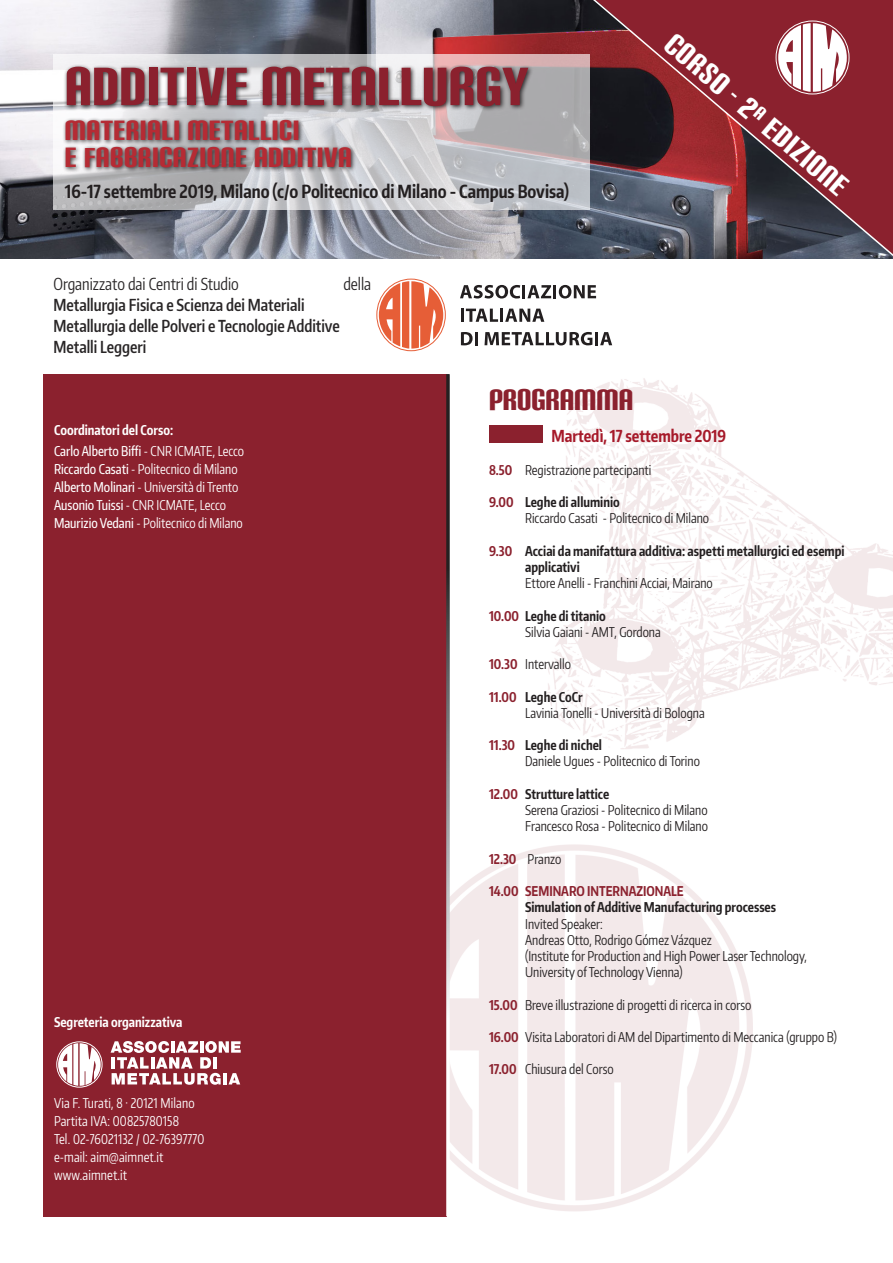
<style>
.page{position:relative;width:893px;height:1263px;background:#fff}
.page>*{position:absolute;margin:0;border:0;box-sizing:border-box;transform-origin:0 0}
.t1{font:52.5px "Carbon Bl";letter-spacing:.01em;color:#8b212e}
.t2{font:28.5px "Carbon Bl";color:#fff}
.t3{font:28.5px "Carbon Bl";color:#8b212e}
.t4{font:27px/27px "Carbon Bl";letter-spacing:.02em;color:#b52b34}
.t5{font:700 18px "Encode Sans Compressed";color:#231f20;scale:.95 1}
.t6{font:600 16.5px/21px "Encode Sans Compressed";color:#282526;scale:.95 1}
.t7{font:16.5px "Encode Sans Compressed";color:#282526;scale:.95 1}
.t8{font:700 16.5px "Encode Sans Compressed";color:#a61929;scale:.95 1}
.t9{font:13.5px/16.2px "Encode Sans Compressed";color:#231f20;scale:.95 1}
.t10{font:13.5px "Encode Sans Compressed";letter-spacing:.005em;color:#fff;scale:.95 1}
.t11{font:700 13.5px/16.2px "Encode Sans Compressed";color:#231f20;scale:.95 1}
.t12{font:700 13.5px "Encode Sans Compressed";color:#fff;scale:.95 1}
.t13{font:500 13.5px "Encode Sans Compressed";color:#fff;scale:.95 1}
.t14{font:700 13.5px "Encode Sans Compressed";color:#8b212e;scale:.95 1}
.s1{font-weight:400}
.s2{font-weight:500}
.s3{font-weight:700;color:#8b212e}
.s4{color:#8b212e}
</style>
<div class="page">
<img style="left:540px;top:378px;width:353px;height:371px">
<img style="left:394px;top:842px;width:359px;height:375px">
<div style="left:43px;top:374px;width:403px;height:842px;background:#8b212e"></div>
<img style="left:0;top:0;width:588px;height:258px">
<svg style="left:588px;top:0;width:305px;height:259px;background:#743943"></svg>
<svg style="left:460px;top:285px;width:136px;height:14px"></svg>
<svg style="left:461px;top:309px;width:83px;height:13px"></svg>
<svg style="left:461px;top:332px;width:17px;height:13px"></svg>
<svg style="left:484px;top:332px;width:128px;height:13px"></svg>
<svg style="left:379px;top:281px;width:64px;height:68px"></svg>
<div style="left:376px;top:279px;width:70px;height:72px;border:1px solid #e65e37;border-radius:50%"></div>
<svg style="left:54px;top:54px;width:536px;height:156px;background:#c4c2c5"></svg>
<div style="left:62px;top:64px;width:472px;height:109px;background:#231f20;opacity:.93"></div>
<hr style="left:446px;top:374px;width:3px;height:842px;background:#fff">
<svg style="left:111px;top:1041px;width:130px;height:44px"></svg>
<svg style="left:58px;top:1043px;width:43px;height:43px"></svg>
<div style="left:57px;top:1042px;width:45px;height:45px;border:1px solid #fff;border-radius:50%"></div>
<div style="left:489px;top:425px;width:53px;height:17px;background:#8b212e"></div>
<h1 class="t1" style="left:65px;top:57px;width:465px">ADDITIVE METALLURGY</h1>
<h3 class="t4" style="left:65px;top:116px;width:288px">MATERIALI METALLICI<br>E FABBRICAZIONE ADDITIVA</h3>
<h3 class="t5" style="left:65px;top:180px;width:532px">16-17 settembre 2019, Milano (c/o Politecnico di Milano - Campus Bovisa)</h3>
<p class="t7" style="left:54px;top:273px;width:197px">Organizzato dai Centri di Studio</p>
<p class="t6" style="left:54px;top:294px;width:303px">Metallurgia Fisica e Scienza dei Materiali<br>Metallurgia delle Polveri e Tecnologie Additive<br>Metalli Leggeri</p>
<p class="t7" style="left:343px;top:273px;width:31px">della</p>
<h2 class="t2" style="left:679px;top:29px;width:231px;rotate:40deg">CORSO - 2<sup>A</sup> EDIZIONE</h2>
<p class="t12" style="left:54px;top:421px;width:127px">Coordinatori del Corso:</p>
<p class="t13" style="left:54px;top:442px;width:202px">Carlo Alberto Biffi <span class="s1">- CNR ICMATE, Lecco</span></p>
<p class="t10" style="left:54px;top:460px;width:195px"><span class="s2">Riccardo Casati</span> - Politecnico di Milano</p>
<p class="t10" style="left:54px;top:478px;width:196px"><span class="s2">Alberto Molinari</span> - Università di Trento</p>
<p class="t10" style="left:54px;top:496px;width:183px"><span class="s2">Ausonio Tuissi</span> - CNR ICMATE, Lecco</p>
<p class="t10" style="left:54px;top:514px;width:200px"><span class="s2">Maurizio Vedani</span> - Politecnico di Milano</p>
<p class="t12" style="left:54px;top:1013px;width:137px">Segreteria organizzativa</p>
<p class="t10" style="left:54px;top:1094px;width:149px">Via F. Turati, 8 · 20121 Milano</p>
<p class="t10" style="left:54px;top:1112px;width:133px">Partita IVA: 00825780158</p>
<p class="t10" style="left:54px;top:1130px;width:160px">Tel. 02-76021132 / 02-76397770</p>
<p class="t10" style="left:54px;top:1148px;width:117px">e-mail: aim@aimnet.it</p>
<p class="t10" style="left:54px;top:1166px;width:78px">www.aimnet.it</p>
<p class="t3" style="left:489px;top:384px;width:146px">PROGRAMMA</p>
<p class="t8" style="left:551px;top:425px;width:185px">Martedì, 17 settembre 2019</p>
<p class="t9" style="left:489px;top:461px;width:172px"><span class="s3">8.50</span> Registrazione partecipanti</p>
<p class="t11" style="left:489px;top:494px;width:139px"><span class="s4">9.00</span> Leghe di alluminio</p>
<p class="t9" style="left:525px;top:510px;width:195px">Riccardo Casati - Politecnico di Milano</p>
<p class="t11" style="left:525px;top:542px;width:338px;text-indent:-36px"><span class="s4">9.30</span> Acciai da manifattura additiva: aspetti metallurgici ed esempi applicativi</p>
<p class="t9" style="left:525px;top:575px;width:199px">Ettore Anelli - Franchini Acciai, Mairano</p>
<p class="t11" style="left:489px;top:607px;width:124px"><span class="s4">10.00</span> Leghe di titanio</p>
<p class="t9" style="left:525px;top:623px;width:144px">Silvia Gaiani - AMT, Gordona</p>
<p class="t9" style="left:489px;top:656px;width:88px"><span class="s3">10.30</span> Intervallo</p>
<p class="t11" style="left:489px;top:688px;width:100px"><span class="s4">11.00</span> Leghe CoCr</p>
<p class="t9" style="left:525px;top:704px;width:191px">Lavinia Tonelli - Università di Bologna</p>
<p class="t11" style="left:489px;top:737px;width:120px"><span class="s4">11.30</span> Leghe di nichel</p>
<p class="t9" style="left:525px;top:753px;width:185px">Daniele Ugues - Politecnico di Torino</p>
<p class="t11" style="left:489px;top:785px;width:128px"><span class="s4">12.00</span> Strutture lattice</p>
<p class="t9" style="left:525px;top:801px;width:194px">Serena Graziosi - Politecnico di Milano</p>
<p class="t9" style="left:525px;top:818px;width:194px">Francesco Rosa - Politecnico di Milano</p>
<p class="t9" style="left:489px;top:850px;width:78px"><span class="s3">12.30</span> Pranzo</p>
<p class="t14" style="left:489px;top:882px;width:207px">14.00 SEMINARO INTERNAZIONALE</p>
<p class="t11" style="left:525px;top:899px;width:266px">Simulation of Additive Manufacturing processes</p>
<p class="t9" style="left:525px;top:915px;width:83px">Invited Speaker:</p>
<p class="t9" style="left:525px;top:931px;width:198px">Andreas Otto, Rodrigo Gómez Vázquez</p>
<p class="t9" style="left:525px;top:947px;width:298px">(Institute for Production and High Power Laser Technology,<br>University of Technology Vienna)</p>
<p class="t9" style="left:489px;top:996px;width:278px"><span class="s3">15.00</span> Breve illustrazione di progetti di ricerca in corso</p>
<p class="t9" style="left:489px;top:1028px;width:368px"><span class="s3">16.00</span> Visita Laboratori di AM del Dipartimento di Meccanica (gruppo B)</p>
<p class="t9" style="left:489px;top:1061px;width:133px"><span class="s3">17.00</span> Chiusura del Corso</p>
</div>
